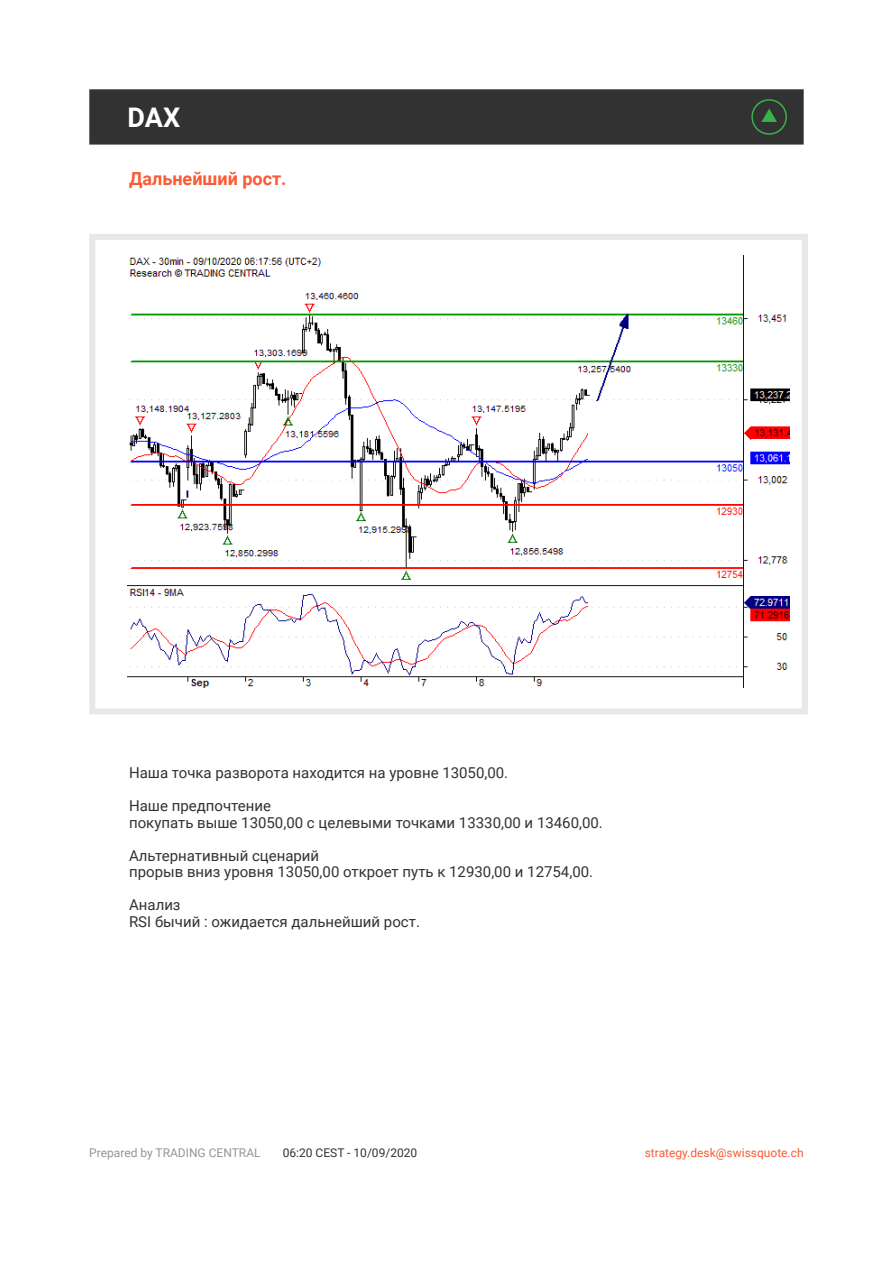
<style>
.page{position:relative;width:893px;height:1263px;background:#fff}
.page>*{position:absolute;margin:0;border:0;box-sizing:border-box;transform-origin:0 0}
.t1{font:700 27px "Roboto";color:#fff}
.t2{font:700 18px "Roboto";color:#fa5b35}
.t3{font:15px/16.5px "Roboto";color:#323232}
.t4{font:12px "Roboto";color:#fa5b35}
.t5{font:12px "Roboto";color:#939598}
.t6{font:12px "Roboto";color:#323232}
</style>
<div class="page">
<div style="left:89px;top:234px;width:719px;height:480px;border:6px solid #e9e8e7"></div>
<div style="left:89px;top:89px;width:715px;height:56px;background:#323232;border:2px solid #323232"></div>
<img style="left:128px;top:255px;width:661px;height:432px">
<svg style="left:751px;top:99px;width:36px;height:36px"></svg>
<h1 class="t1" style="left:128px;top:98px;width:54px">DAX</h1>
<p class="t2" style="left:129px;top:166px;width:159px">Дальнейший рост.</p>
<p class="t3" style="left:129px;top:764px;width:381px">Наша точка разворота находится на уровне 13050,00.</p>
<p class="t3" style="left:129px;top:797px;width:475px">Наше предпочтение<br>покупать выше 13050,00 с целевыми точками 13330,00 и 13460,00.</p>
<p class="t3" style="left:129px;top:846px;width:466px">Альтернативный сценарий<br>прорыв вниз уровня 13050,00 откроет путь к 12930,00 и 12754,00.</p>
<p class="t3" style="left:129px;top:896px;width:292px">Анализ<br>RSI бычий : ожидается дальнейший рост.</p>
<p class="t5" style="left:89px;top:1144px;width:173px">Prepared by TRADING CENTRAL</p>
<p class="t6" style="left:283px;top:1144px;width:136px">06:20 CEST - 10/09/2020</p>
<p class="t4" style="left:645px;top:1144px;width:160px">strategy.desk@swissquote.ch</p>
</div>
